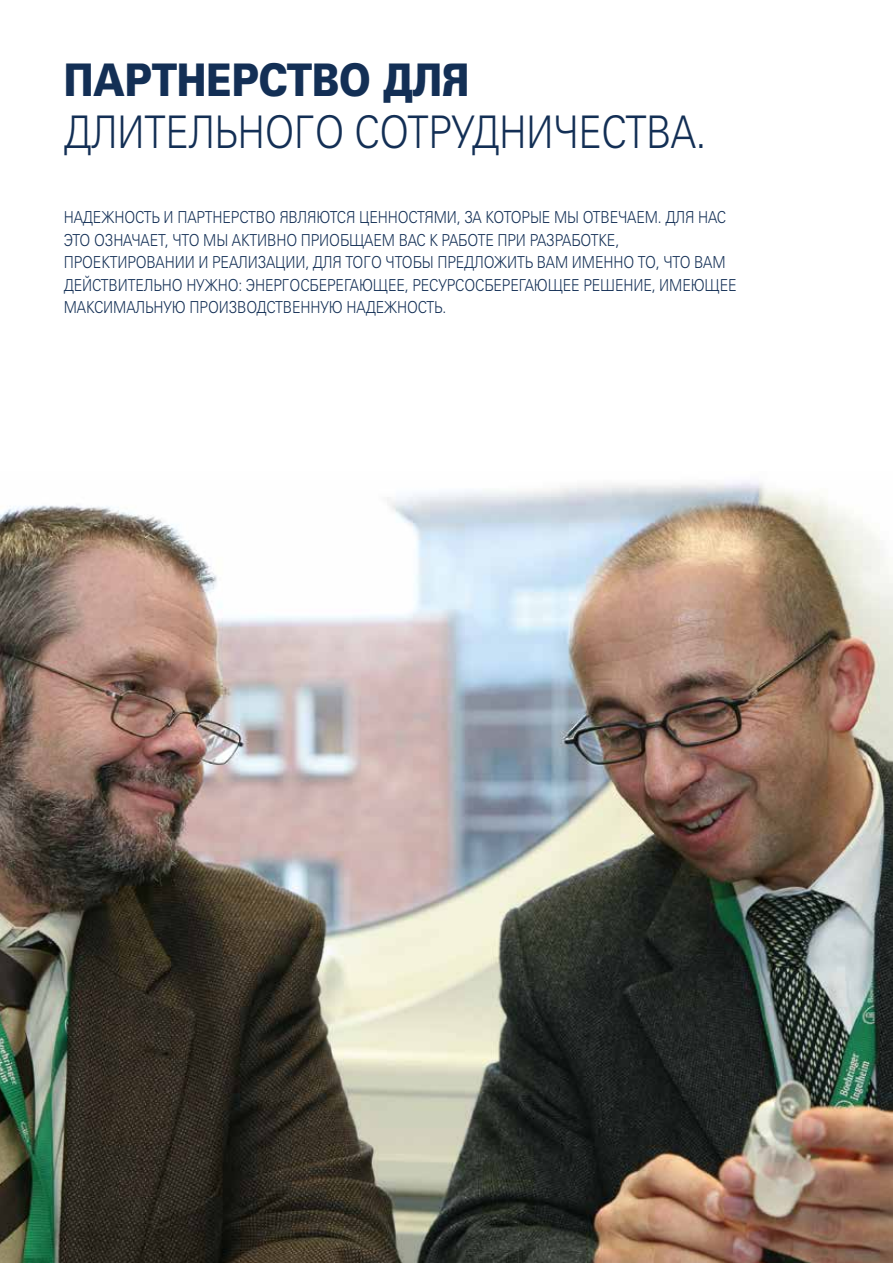
<style>
.page{position:relative;width:893px;height:1263px;background:#fff}
.page>*{position:absolute;margin:0;border:0;box-sizing:border-box;transform-origin:0 0}
.t1{font:300 45px "Univers Cyr";letter-spacing:-.01em;color:#132f55;scale:.85 1}
.t2{font:900 45px "Univers Cyr";letter-spacing:-.01em;color:#132f55;scale:.85 1}
.t3{font:300 16.5px/22.5px "Univers Cyr";letter-spacing:-.01em;color:#132f55;scale:.85 1}
</style>
<div class="page">
<img style="left:0;top:481px;width:893px;height:782px">
<h1 class="t2" style="left:64px;top:53px;width:479px">ПАРТНЕРСТВО ДЛЯ</h1>
<h1 class="t1" style="left:64px;top:106px;width:757px">ДЛИТЕЛЬНОГО СОТРУДНИЧЕСТВА.</h1>
<p class="t3" style="left:64px;top:206px;width:793px">НАДЕЖНОСТЬ И ПАРТНЕРСТВО ЯВЛЯЮТСЯ ЦЕННОСТЯМИ, ЗА КОТОРЫЕ МЫ ОТВЕЧАЕМ. ДЛЯ НАС ЭТО ОЗНАЧАЕТ, ЧТО МЫ АКТИВНО ПРИОБЩАЕМ ВАС К РАБОТЕ ПРИ РАЗРАБОТКЕ, ПРОЕКТИРОВАНИИ И РЕАЛИЗАЦИИ, ДЛЯ ТОГО ЧТОБЫ ПРЕДЛОЖИТЬ ВАМ ИМЕННО ТО, ЧТО ВАМ ДЕЙСТВИТЕЛЬНО НУЖНО: ЭНЕРГОСБЕРЕГАЮЩЕЕ, РЕСУРСОСБЕРЕГАЮЩЕЕ РЕШЕНИЕ, ИМЕЮЩЕЕ МАКСИМАЛЬНУЮ ПРОИЗВОДСТВЕННУЮ НАДЕЖНОСТЬ.</p>
</div>
